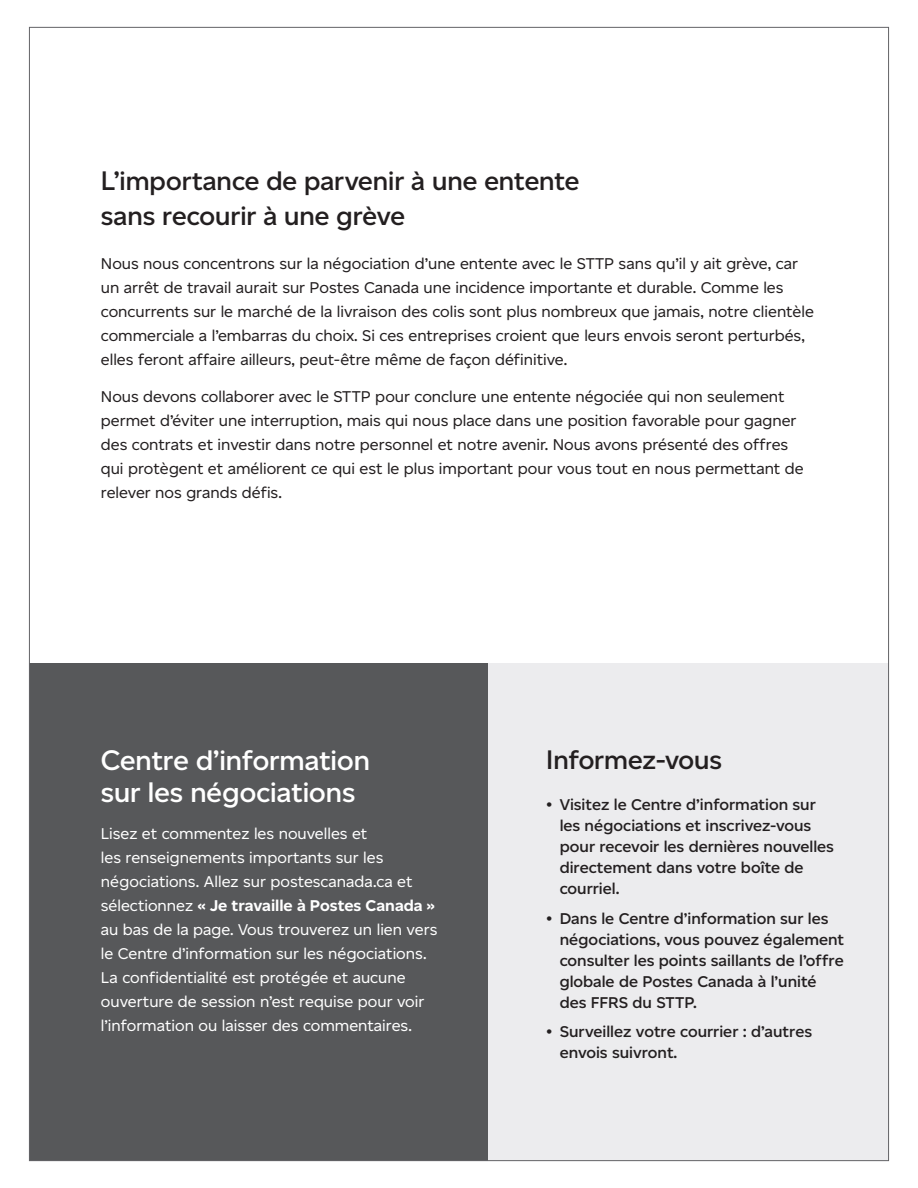
<style>
.page{position:relative;width:918px;height:1188px;background:#fff}
.page>*{position:absolute;margin:0;border:0;box-sizing:border-box;transform-origin:0 0}
.Body{font:600 28.5px/31.5px "Canadiana Display";color:#fff}
.H2{font:600 27px/34.5px "Canadiana Display";color:#231f20}
.Body-2{font:16.5px/24px "Canadiana Text";color:#231f20}
.Body-3{font:16.5px/24px "Canadiana Text";color:#fff}
.t1{font:600 16.5px/21px "Canadiana Text";color:#231f20}
.s1{font-weight:700}
</style>
<div class="page">
<div style="left:477px;top:663px;width:412px;height:498px;background:#ececee"></div>
<div style="left:29px;top:663px;width:459px;height:498px;background:#57585a"></div>
<p class="H2" style="left:101px;top:164px;width:480px">L’importance de parvenir à une entente sans recourir à une grève</p>
<p class="Body-2" style="left:101px;top:251px;width:715px">Nous nous concentrons sur la négociation d’une entente avec le STTP sans qu’il y ait grève, car un arrêt de travail aurait sur Postes Canada une incidence importante et durable. Comme les concurrents sur le marché de la livraison des colis sont plus nombreux que jamais, notre clientèle commerciale a l’embarras du choix. Si ces entreprises croient que leurs envois seront perturbés, elles feront affaire ailleurs, peut-être même de façon définitive.</p>
<p class="Body-2" style="left:101px;top:385px;width:704px">Nous devons collaborer avec le STTP pour conclure une entente négociée qui non seulement permet d’éviter une interruption, mais qui nous place dans une position favorable pour gagner des contrats et investir dans notre personnel et notre avenir. Nous avons présenté des offres qui protègent et améliorent ce qui est le plus important pour vous tout en nous permettant de relever nos grands défis.</p>
<p class="Body" style="left:101px;top:745px;width:271px">Centre d’information sur les négociations</p>
<p class="Body-3" style="left:101px;top:822px;width:338px">Lisez et commentez les nouvelles et<br>les renseignements importants sur les négociations. Allez sur postescanada.ca et sélectionnez <span class="s1">« Je travaille à Postes Canada » </span>au bas de la page. Vous trouverez un lien vers le Centre d’information sur les négociations.<br>La confidentialité est protégée et aucune ouverture de session n’est requise pour voir l’information ou laisser des commentaires.</p>
<p class="H2" style="left:546px;top:743px;width:177px">Informez-vous</p>
<p class="t1" style="left:560px;top:794px;width:276px;text-indent:-14px">• Visitez le Centre d’information sur les négociations et inscrivez-vous pour recevoir les dernières nouvelles directement dans votre boîte de courriel.</p>
<p class="t1" style="left:560px;top:908px;width:286px;text-indent:-14px">• Dans le Centre d’information sur les négociations, vous pouvez également consulter les points saillants de l’offre globale de Postes Canada à l’unité des FFRS du STTP.</p>
<p class="t1" style="left:560px;top:1021px;width:254px;text-indent:-14px">• Surveillez votre courrier : d’autres envois suivront.</p>
</div>
